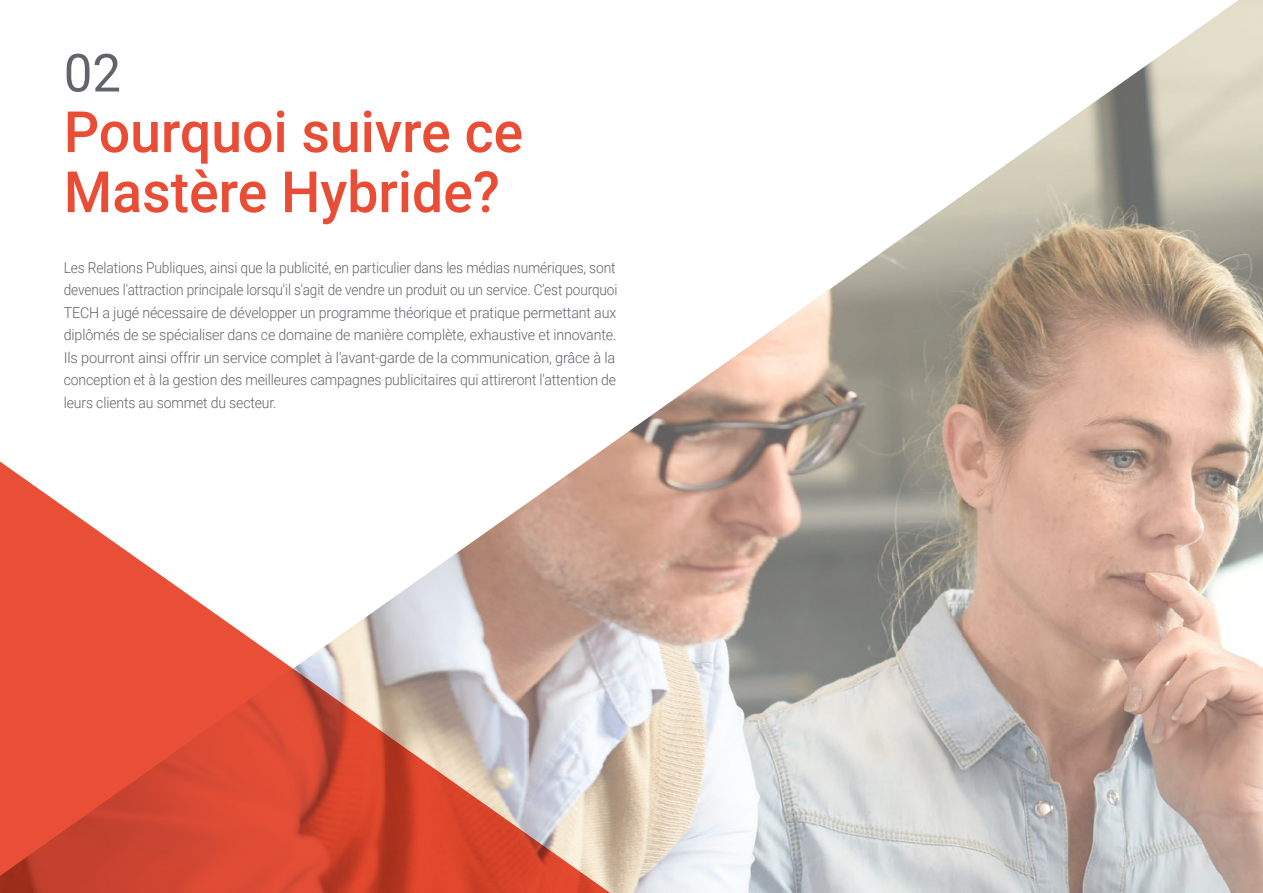
<style>
.page{position:relative;width:1263px;height:893px;background:#fff}
.page>*{position:absolute;margin:0;border:0;box-sizing:border-box;transform-origin:0 0}
.t1{font:500 57px/60px "Roboto";color:#e94d35}
.t2{font:52.5px "Roboto";color:#61646a}
.t3{font:300 15px/22.5px "Roboto";letter-spacing:-.01em;color:#61646a;scale:.92 1}
</style>
<div class="page">
<img style="left:608px;top:0;width:655px;height:893px">
<svg style="left:0;top:446px;width:640px;height:447px"></svg>
<h2 class="t2" style="left:64px;top:36px;width:59px">02</h2>
<h1 class="t1" style="left:64px;top:100px;width:461px">Pourquoi suivre ce<br>Mastère Hybride?</h1>
<p class="t3" style="left:64px;top:255px;width:603px">Les Relations Publiques, ainsi que la publicité, en particulier dans les médias numériques, sont devenues l'attraction principale lorsqu'il s'agit de vendre un produit ou un service. C'est pourquoi TECH a jugé nécessaire de développer un programme théorique et pratique permettant aux diplômés de se spécialiser dans ce domaine de manière complète, exhaustive et innovante.<br>Ils pourront ainsi offrir un service complet à l'avant-garde de la communication, grâce à la conception et à la gestion des meilleures campagnes publicitaires qui attireront l'attention de leurs clients au sommet du secteur.</p>
</div>
